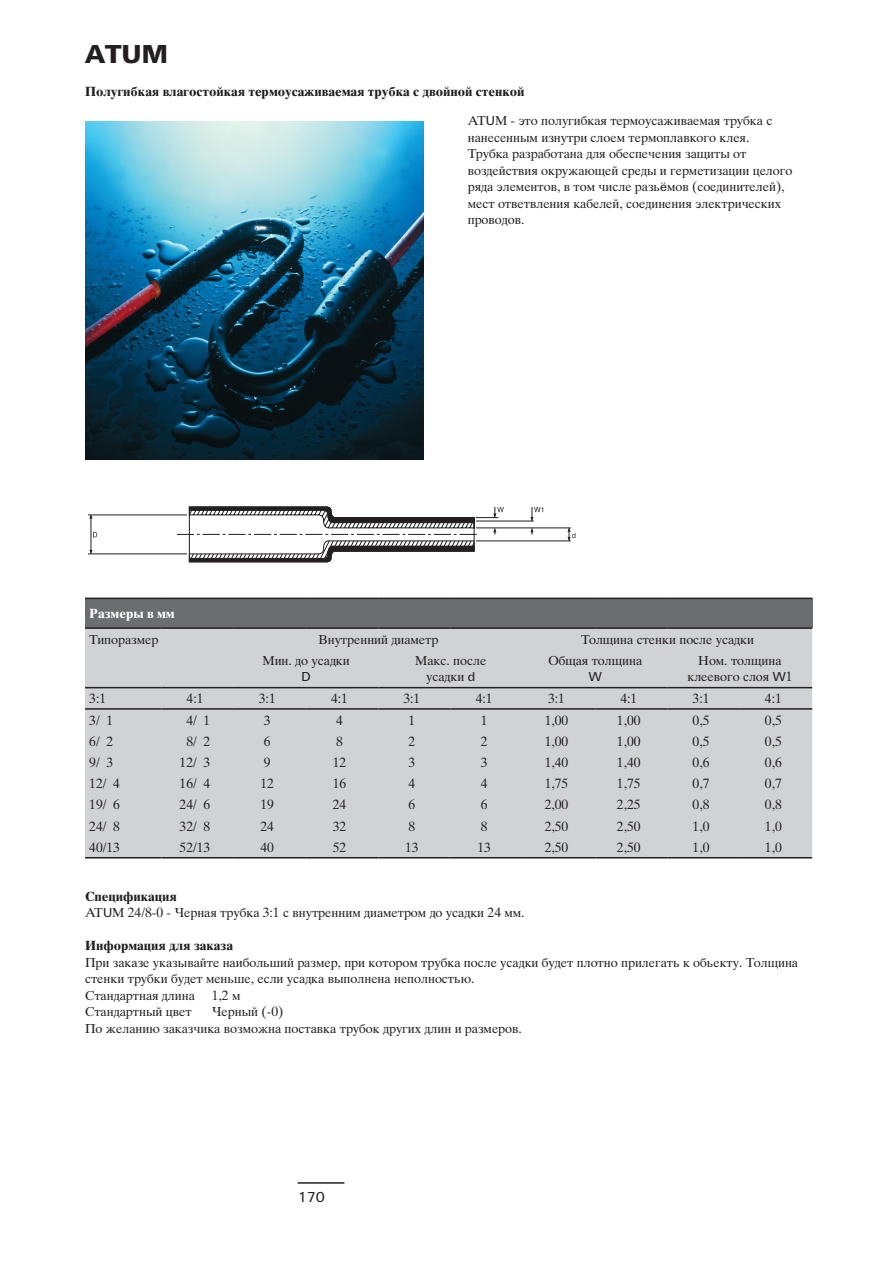
<style>
.page{position:relative;width:893px;height:1263px;background:#fff}
.page>*{position:absolute;margin:0;border:0;box-sizing:border-box;transform-origin:0 0}
.t1{font:900 27px "U75 Univers";color:#231f20}
.t2{font:15px "U55 Univers";color:#231f20}
.t3{font:13.5px/16.5px "Moskva";color:#231f20}
.t4{font:700 13.5px "Moskva";color:#231f20}
.t5{font:700 13.5px "Moskva";color:#fff}
.t6{font:13.5px "U55 Univers";color:#231f20}
.s1{font-family:"U55 Univers"}
.s2{font-weight:700}
</style>
<div class="page">
<hr style="left:298px;top:1182px;width:46px;height:2px;background:#231f20">
<img style="left:85px;top:121px;width:339px;height:338px">
<svg style="left:88px;top:506px;width:487px;height:57px"></svg>
<div style="left:85px;top:598px;width:727px;height:30px;background:#6c6d70"></div>
<div style="left:85px;top:629px;width:727px;height:228px;background:#d1d2d4"></div>
<hr style="left:85px;top:598px;width:77px;height:1px;background:#231f20">
<hr style="left:162px;top:598px;width:72px;height:1px;background:#231f20">
<hr style="left:234px;top:598px;width:72px;height:1px;background:#231f20">
<hr style="left:306px;top:598px;width:72px;height:1px;background:#231f20">
<hr style="left:378px;top:598px;width:73px;height:1px;background:#231f20">
<hr style="left:451px;top:598px;width:72px;height:1px;background:#231f20">
<hr style="left:523px;top:598px;width:72px;height:1px;background:#231f20">
<hr style="left:595px;top:598px;width:73px;height:1px;background:#231f20">
<hr style="left:668px;top:598px;width:72px;height:1px;background:#231f20">
<hr style="left:740px;top:598px;width:72px;height:1px;background:#231f20">
<hr style="left:85px;top:627px;width:77px;height:2px;background:#231f20">
<hr style="left:162px;top:627px;width:72px;height:2px;background:#231f20">
<hr style="left:234px;top:627px;width:72px;height:2px;background:#231f20">
<hr style="left:306px;top:627px;width:72px;height:2px;background:#231f20">
<hr style="left:378px;top:627px;width:73px;height:2px;background:#231f20">
<hr style="left:451px;top:627px;width:72px;height:2px;background:#231f20">
<hr style="left:523px;top:627px;width:72px;height:2px;background:#231f20">
<hr style="left:595px;top:627px;width:73px;height:2px;background:#231f20">
<hr style="left:668px;top:627px;width:72px;height:2px;background:#231f20">
<hr style="left:740px;top:627px;width:72px;height:2px;background:#231f20">
<hr style="left:85px;top:687px;width:77px;height:1px;background:#231f20">
<hr style="left:162px;top:687px;width:72px;height:1px;background:#231f20">
<hr style="left:234px;top:687px;width:72px;height:1px;background:#231f20">
<hr style="left:306px;top:687px;width:72px;height:1px;background:#231f20">
<hr style="left:378px;top:687px;width:73px;height:1px;background:#231f20">
<hr style="left:451px;top:687px;width:72px;height:1px;background:#231f20">
<hr style="left:523px;top:687px;width:72px;height:1px;background:#231f20">
<hr style="left:595px;top:687px;width:73px;height:1px;background:#231f20">
<hr style="left:668px;top:687px;width:72px;height:1px;background:#231f20">
<hr style="left:740px;top:687px;width:72px;height:1px;background:#231f20">
<hr style="left:85px;top:708px;width:77px;height:2px;background:#231f20">
<hr style="left:162px;top:708px;width:72px;height:2px;background:#231f20">
<hr style="left:234px;top:708px;width:72px;height:2px;background:#231f20">
<hr style="left:306px;top:708px;width:72px;height:2px;background:#231f20">
<hr style="left:378px;top:708px;width:73px;height:2px;background:#231f20">
<hr style="left:451px;top:708px;width:72px;height:2px;background:#231f20">
<hr style="left:523px;top:708px;width:72px;height:2px;background:#231f20">
<hr style="left:595px;top:708px;width:73px;height:2px;background:#231f20">
<hr style="left:668px;top:708px;width:72px;height:2px;background:#231f20">
<hr style="left:740px;top:708px;width:72px;height:2px;background:#231f20">
<hr style="left:85px;top:857px;width:77px;height:1px;background:#231f20">
<hr style="left:162px;top:857px;width:72px;height:1px;background:#231f20">
<hr style="left:234px;top:857px;width:72px;height:1px;background:#231f20">
<hr style="left:306px;top:857px;width:72px;height:1px;background:#231f20">
<hr style="left:378px;top:857px;width:73px;height:1px;background:#231f20">
<hr style="left:451px;top:857px;width:72px;height:1px;background:#231f20">
<hr style="left:523px;top:857px;width:72px;height:1px;background:#231f20">
<hr style="left:595px;top:857px;width:73px;height:1px;background:#231f20">
<hr style="left:668px;top:857px;width:72px;height:1px;background:#231f20">
<hr style="left:740px;top:857px;width:72px;height:1px;background:#231f20">
<h1 class="t1" style="left:85px;top:38px;width:84px">ATUM</h1>
<p class="t4" style="left:85px;top:83px;width:441px">Polugibkaå vlagostojkaå termousaøivaemaå trubka s dvojnoj stenkoj</p>
<p class="t3" style="left:468px;top:113px;width:326px">AT<span class="s1">U</span>M - qto polugibkaå termousaøivaemaå trubka s nanesennym iznutri sloem termoplavkogo kleå.<br>Trubka razrabotana dlå obespeheniå zawity ot vozdejstviå okruøaœwej sredy i germetizacii celogo råda qlementov, v tom hisle razæ<span class="s1">ë</span>mov (soedinitelej), mest otvetvleniå kabelej, soedineniå qlektriheskix provodov.</p>
<p class="t5" style="left:89px;top:606px;width:87px">Razmery v mm</p>
<p class="t3" style="left:89px;top:632px;width:71px">Tiporazmer</p>
<p class="t3" style="left:318px;top:632px;width:121px">Vnutrennij diametr</p>
<p class="t3" style="left:581px;top:632px;width:175px">Tolwina stenki posle usadki</p>
<p class="t3" style="left:262px;top:653px;width:89px">Min. do usadki</p>
<p class="t6" style="left:302px;top:669px;width:11px">D</p>
<p class="t3" style="left:415px;top:653px;width:73px;text-align:center">Maks. posle usadki <span class="s1">d</span></p>
<p class="t3" style="left:548px;top:653px;width:95px">Obwaå tolwina</p>
<p class="t3" style="left:687px;top:653px;width:107px;text-align:center">Nom. tolwina kleevogo sloå <span class="s1">W</span>1</p>
<p class="t6" style="left:589px;top:669px;width:14px">W</p>
<p class="t3" style="left:89px;top:691px;width:18px">3:1</p>
<p class="t3" style="left:187px;top:691px;width:18px">4:1</p>
<p class="t3" style="left:259px;top:691px;width:18px">3:1</p>
<p class="t3" style="left:331px;top:691px;width:18px">4:1</p>
<p class="t3" style="left:403px;top:691px;width:18px">3:1</p>
<p class="t3" style="left:476px;top:691px;width:18px">4:1</p>
<p class="t3" style="left:548px;top:691px;width:18px">3:1</p>
<p class="t3" style="left:620px;top:691px;width:18px">4:1</p>
<p class="t3" style="left:693px;top:691px;width:18px">3:1</p>
<p class="t3" style="left:765px;top:691px;width:18px">4:1</p>
<p class="t3" style="left:89px;top:713px;width:26px">3/ 1</p>
<p class="t3" style="left:186px;top:713px;width:26px">4/ 1</p>
<p class="t3" style="left:264px;top:713px;width:8px">3</p>
<p class="t3" style="left:336px;top:713px;width:8px">4</p>
<p class="t3" style="left:408px;top:713px;width:8px">1</p>
<p class="t3" style="left:481px;top:713px;width:8px">1</p>
<p class="t3" style="left:545px;top:713px;width:25px">1,00</p>
<p class="t3" style="left:617px;top:713px;width:25px">1,00</p>
<p class="t3" style="left:693px;top:713px;width:18px">0,5</p>
<p class="t3" style="left:765px;top:713px;width:18px">0,5</p>
<p class="t3" style="left:89px;top:734px;width:26px">6/ 2</p>
<p class="t3" style="left:186px;top:734px;width:26px">8/ 2</p>
<p class="t3" style="left:264px;top:734px;width:8px">6</p>
<p class="t3" style="left:336px;top:734px;width:8px">8</p>
<p class="t3" style="left:408px;top:734px;width:8px">2</p>
<p class="t3" style="left:481px;top:734px;width:8px">2</p>
<p class="t3" style="left:545px;top:734px;width:25px">1,00</p>
<p class="t3" style="left:617px;top:734px;width:25px">1,00</p>
<p class="t3" style="left:693px;top:734px;width:18px">0,5</p>
<p class="t3" style="left:765px;top:734px;width:18px">0,5</p>
<p class="t3" style="left:89px;top:755px;width:26px">9/ 3</p>
<p class="t3" style="left:180px;top:755px;width:32px">12/ 3</p>
<p class="t3" style="left:264px;top:755px;width:8px">9</p>
<p class="t3" style="left:333px;top:755px;width:15px">12</p>
<p class="t3" style="left:408px;top:755px;width:8px">3</p>
<p class="t3" style="left:481px;top:755px;width:8px">3</p>
<p class="t3" style="left:545px;top:755px;width:25px">1,40</p>
<p class="t3" style="left:617px;top:755px;width:25px">1,40</p>
<p class="t3" style="left:693px;top:755px;width:18px">0,6</p>
<p class="t3" style="left:765px;top:755px;width:18px">0,6</p>
<p class="t3" style="left:89px;top:776px;width:32px">12/ 4</p>
<p class="t3" style="left:180px;top:776px;width:32px">16/ 4</p>
<p class="t3" style="left:261px;top:776px;width:15px">12</p>
<p class="t3" style="left:333px;top:776px;width:15px">16</p>
<p class="t3" style="left:408px;top:776px;width:8px">4</p>
<p class="t3" style="left:481px;top:776px;width:8px">4</p>
<p class="t3" style="left:545px;top:776px;width:25px">1,75</p>
<p class="t3" style="left:617px;top:776px;width:25px">1,75</p>
<p class="t3" style="left:693px;top:776px;width:18px">0,7</p>
<p class="t3" style="left:765px;top:776px;width:18px">0,7</p>
<p class="t3" style="left:89px;top:797px;width:32px">19/ 6</p>
<p class="t3" style="left:180px;top:797px;width:32px">24/ 6</p>
<p class="t3" style="left:261px;top:797px;width:15px">19</p>
<p class="t3" style="left:333px;top:797px;width:15px">24</p>
<p class="t3" style="left:408px;top:797px;width:8px">6</p>
<p class="t3" style="left:481px;top:797px;width:8px">6</p>
<p class="t3" style="left:545px;top:797px;width:25px">2,00</p>
<p class="t3" style="left:617px;top:797px;width:25px">2,25</p>
<p class="t3" style="left:693px;top:797px;width:18px">0,8</p>
<p class="t3" style="left:765px;top:797px;width:18px">0,8</p>
<p class="t3" style="left:89px;top:819px;width:32px">24/ 8</p>
<p class="t3" style="left:180px;top:819px;width:32px">32/ 8</p>
<p class="t3" style="left:261px;top:819px;width:15px">24</p>
<p class="t3" style="left:333px;top:819px;width:15px">32</p>
<p class="t3" style="left:408px;top:819px;width:8px">8</p>
<p class="t3" style="left:481px;top:819px;width:8px">8</p>
<p class="t3" style="left:545px;top:819px;width:25px">2,50</p>
<p class="t3" style="left:617px;top:819px;width:25px">2,50</p>
<p class="t3" style="left:693px;top:819px;width:18px">1,0</p>
<p class="t3" style="left:765px;top:819px;width:18px">1,0</p>
<p class="t3" style="left:89px;top:840px;width:32px">40/13</p>
<p class="t3" style="left:180px;top:840px;width:32px">52/13</p>
<p class="t3" style="left:261px;top:840px;width:15px">40</p>
<p class="t3" style="left:333px;top:840px;width:15px">52</p>
<p class="t3" style="left:405px;top:840px;width:15px">13</p>
<p class="t3" style="left:477px;top:840px;width:15px">13</p>
<p class="t3" style="left:545px;top:840px;width:25px">2,50</p>
<p class="t3" style="left:617px;top:840px;width:25px">2,50</p>
<p class="t3" style="left:693px;top:840px;width:18px">1,0</p>
<p class="t3" style="left:765px;top:840px;width:18px">1,0</p>
<p class="t3" style="left:85px;top:889px;width:441px"><span class="s2">Specifikaciå<br></span>AT<span class="s1">U</span>M 24/8-0 - Hernaå trubka 3:1 s vnutrennim diametrom do usadki 24 mm.</p>
<p class="t4" style="left:85px;top:938px;width:149px">Informaciå dlå zakaza</p>
<p class="t3" style="left:85px;top:955px;width:715px">Pri zakaze ukazyvajte naibolæπij razmer, pri kotorom trubka posle usadki budet plotno prilegatæ k obæektu. Tolwina stenki trubki budet menæπe, esli usadka vypolnena nepolnostæœ.<br>Standartnaå dlina</p>
<p class="t3" style="left:212px;top:988px;width:30px">1,2 m</p>
<p class="t3" style="left:85px;top:1004px;width:438px;text-indent:127px">Hernyj (-0)<br>Po øelaniœ zakazhika vozmoøna postavka trubok drugix dlin i razmerov.</p>
<p class="t3" style="left:85px;top:1004px;width:108px">Standartnyj cvet</p>
<p class="t2" style="left:298px;top:1188px;width:29px">170</p>
</div>
